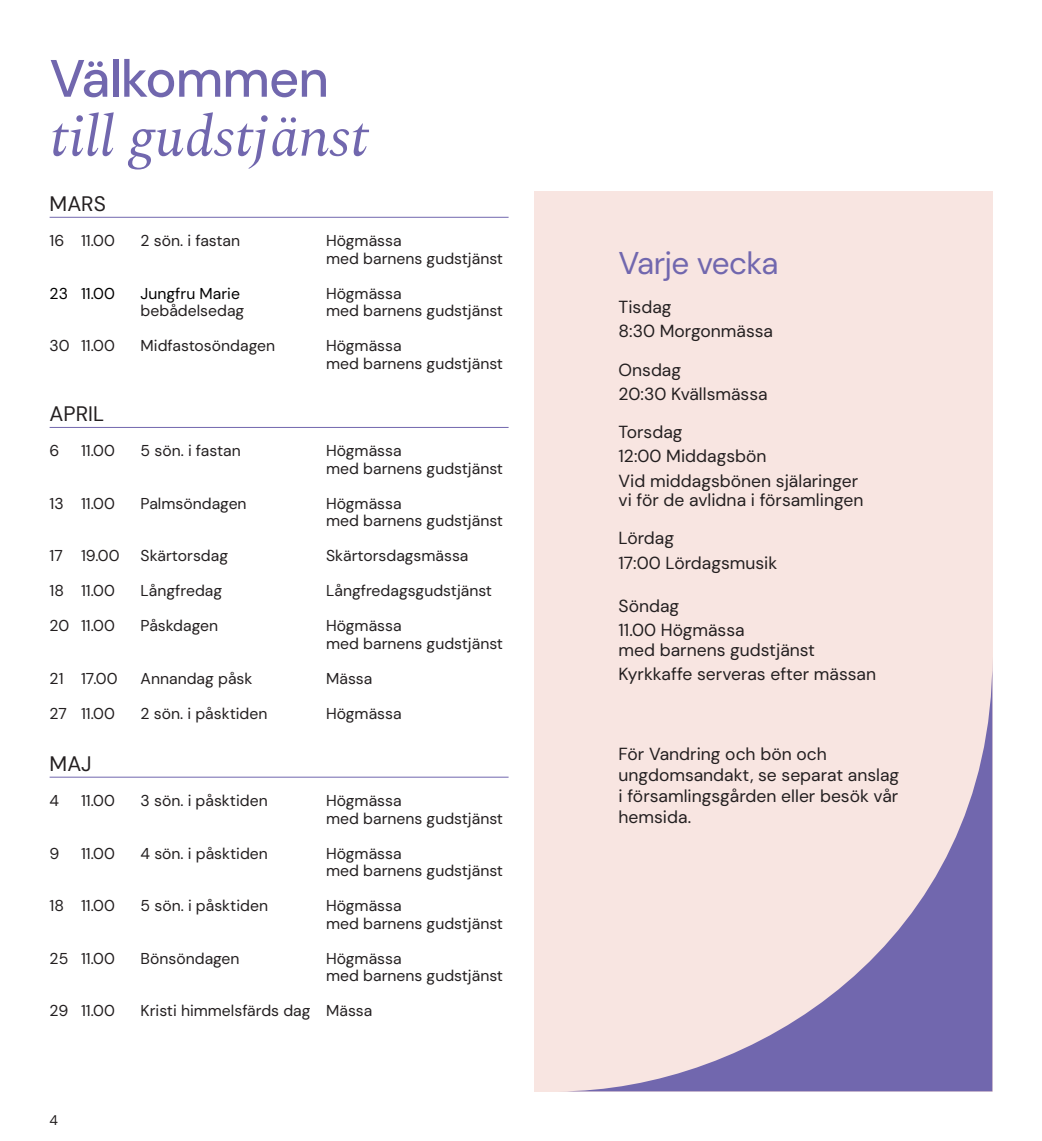
<style>
.page{position:relative;width:1042px;height:1141px;background:#fff}
.page>*{position:absolute;margin:0;border:0;box-sizing:border-box;transform-origin:0 0}
.t1{font:italic 57.75px "Spectral";color:#7167ae}
.t2{font:500 52.5px "DM Sans 18 pt";letter-spacing:-.02em;color:#7167ae}
.t3{font:31.5px "DM Sans 18 pt";letter-spacing:-.02em;color:#7167ae}
.t4{font:21px "DM Sans 18 pt";color:#231f20}
.t5{font:17.5px/21px "DM Sans 18 pt";color:#231f20}
.t6{font:15.75px "DM Sans 18 pt";color:#231f20}
.t7{font:15.75px "DM Sans 18 pt";color:#000}
.t8{font:14px "DM Sans 18 pt";color:#231f20}
</style>
<div class="page">
<div style="left:534px;top:191px;width:458px;height:900px;background:#f8e5e1"></div>
<hr style="left:50px;top:217px;width:458px;height:1px;background:#7167ae">
<hr style="left:50px;top:427px;width:458px;height:1px;background:#7167ae">
<hr style="left:50px;top:777px;width:458px;height:1px;background:#7167ae">
<svg style="left:575px;top:677px;width:417px;height:414px"></svg>
<p class="t2" style="left:50px;top:46px;width:281px">Välkommen</p>
<p class="t1" style="left:50px;top:95px;width:320px">till gudstjänst</p>
<p class="t4" style="left:50px;top:191px;width:58px">MARS</p>
<p class="t6" style="left:50px;top:231px;width:67px">16 11.00</p>
<p class="t6" style="left:141px;top:231px;width:101px">2 sön. i fastan</p>
<p class="t6" style="left:326px;top:231px;width:77px">Högmässa</p>
<p class="t6" style="left:326px;top:248px;width:178px">med barnens gudstjänst</p>
<p class="t7" style="left:50px;top:283px;width:67px">23 11.00</p>
<p class="t7" style="left:141px;top:283px;width:101px">Jungfru Marie</p>
<p class="t6" style="left:326px;top:283px;width:77px">Högmässa</p>
<p class="t6" style="left:141px;top:301px;width:105px">bebådelsedag</p>
<p class="t6" style="left:326px;top:301px;width:178px">med barnens gudstjänst</p>
<p class="t6" style="left:50px;top:336px;width:67px">30 11.00</p>
<p class="t6" style="left:141px;top:336px;width:136px">Midfastosöndagen</p>
<p class="t6" style="left:326px;top:336px;width:77px">Högmässa</p>
<p class="t6" style="left:326px;top:353px;width:178px">med barnens gudstjänst</p>
<p class="t4" style="left:50px;top:401px;width:56px">APRIL</p>
<p class="t6" style="left:50px;top:441px;width:11px">6</p>
<p class="t6" style="left:81px;top:441px;width:35px">11.00</p>
<p class="t6" style="left:141px;top:441px;width:102px">5 sön. i fastan</p>
<p class="t6" style="left:326px;top:441px;width:77px">Högmässa</p>
<p class="t6" style="left:326px;top:458px;width:178px">med barnens gudstjänst</p>
<p class="t6" style="left:50px;top:493px;width:67px">13 11.00</p>
<p class="t6" style="left:141px;top:493px;width:108px">Palmsöndagen</p>
<p class="t6" style="left:326px;top:493px;width:77px">Högmässa</p>
<p class="t6" style="left:326px;top:511px;width:178px">med barnens gudstjänst</p>
<p class="t6" style="left:50px;top:546px;width:71px">17 19.00</p>
<p class="t6" style="left:141px;top:546px;width:89px">Skärtorsdag</p>
<p class="t6" style="left:326px;top:546px;width:144px">Skärtorsdagsmässa</p>
<p class="t6" style="left:50px;top:581px;width:67px">18 11.00</p>
<p class="t6" style="left:141px;top:581px;width:83px">Långfredag</p>
<p class="t6" style="left:326px;top:581px;width:167px">Långfredagsgudstjänst</p>
<p class="t6" style="left:50px;top:616px;width:67px">20 11.00</p>
<p class="t6" style="left:141px;top:616px;width:79px">Påskdagen</p>
<p class="t6" style="left:326px;top:616px;width:77px">Högmässa</p>
<p class="t6" style="left:326px;top:633px;width:178px">med barnens gudstjänst</p>
<p class="t6" style="left:50px;top:668px;width:69px">21 17.00</p>
<p class="t6" style="left:141px;top:668px;width:113px">Annandag påsk</p>
<p class="t6" style="left:326px;top:668px;width:48px">Mässa</p>
<p class="t6" style="left:50px;top:703px;width:67px">27 11.00</p>
<p class="t6" style="left:141px;top:703px;width:128px">2 sön. i påsktiden</p>
<p class="t6" style="left:326px;top:703px;width:77px">Högmässa</p>
<p class="t4" style="left:50px;top:751px;width:44px">MAJ</p>
<p class="t6" style="left:50px;top:791px;width:11px">4</p>
<p class="t6" style="left:81px;top:791px;width:35px">11.00</p>
<p class="t6" style="left:141px;top:791px;width:129px">3 sön. i påsktiden</p>
<p class="t6" style="left:326px;top:791px;width:77px">Högmässa</p>
<p class="t6" style="left:326px;top:808px;width:178px">med barnens gudstjänst</p>
<p class="t6" style="left:50px;top:843px;width:11px">9</p>
<p class="t6" style="left:81px;top:843px;width:35px">11.00</p>
<p class="t6" style="left:141px;top:843px;width:129px">4 sön. i påsktiden</p>
<p class="t6" style="left:326px;top:843px;width:77px">Högmässa</p>
<p class="t6" style="left:326px;top:861px;width:178px">med barnens gudstjänst</p>
<p class="t6" style="left:50px;top:896px;width:67px">18 11.00</p>
<p class="t6" style="left:141px;top:896px;width:129px">5 sön. i påsktiden</p>
<p class="t6" style="left:326px;top:896px;width:77px">Högmässa</p>
<p class="t6" style="left:326px;top:913px;width:178px">med barnens gudstjänst</p>
<p class="t6" style="left:50px;top:948px;width:67px">25 11.00</p>
<p class="t6" style="left:141px;top:948px;width:100px">Bönsöndagen</p>
<p class="t6" style="left:326px;top:948px;width:77px">Högmässa</p>
<p class="t6" style="left:326px;top:966px;width:178px">med barnens gudstjänst</p>
<p class="t6" style="left:50px;top:1001px;width:67px">29 11.00</p>
<p class="t6" style="left:141px;top:1001px;width:233px">Kristi himmelsfärds dag Mässa</p>
<p class="t8" style="left:50px;top:1112px;width:10px">4</p>
<p class="t3" style="left:618px;top:244px;width:162px">Varje vecka</p>
<p class="t5" style="left:618px;top:296px;width:54px">Tisdag</p>
<p class="t5" style="left:618px;top:320px;width:156px">8:30 Morgonmässa</p>
<p class="t5" style="left:618px;top:359px;width:64px">Onsdag</p>
<p class="t5" style="left:618px;top:383px;width:151px">20:30 Kvällsmässa</p>
<p class="t5" style="left:618px;top:422px;width:66px">Torsdag</p>
<p class="t5" style="left:618px;top:446px;width:149px">12:00 Middagsbön</p>
<p class="t5" style="left:618px;top:471px;width:246px;line-height:19.2px">Vid middagsbönen själaringer vi för de avlidna i församlingen</p>
<p class="t5" style="left:618px;top:528px;width:57px">Lördag</p>
<p class="t5" style="left:618px;top:552px;width:160px">17:00 Lördagsmusik</p>
<p class="t5" style="left:618px;top:595px;width:62px">Söndag</p>
<p class="t5" style="left:618px;top:620px;width:198px;line-height:19.2px">11.00 Högmässa<br>med barnens gudstjänst</p>
<p class="t5" style="left:618px;top:663px;width:259px">Kyrkkaffe serveras efter mässan</p>
<p class="t5" style="left:618px;top:744px;width:282px">För Vandring och bön och ungdomsandakt, se separat anslag i församlingsgården eller besök vår hemsida.</p>
</div>
